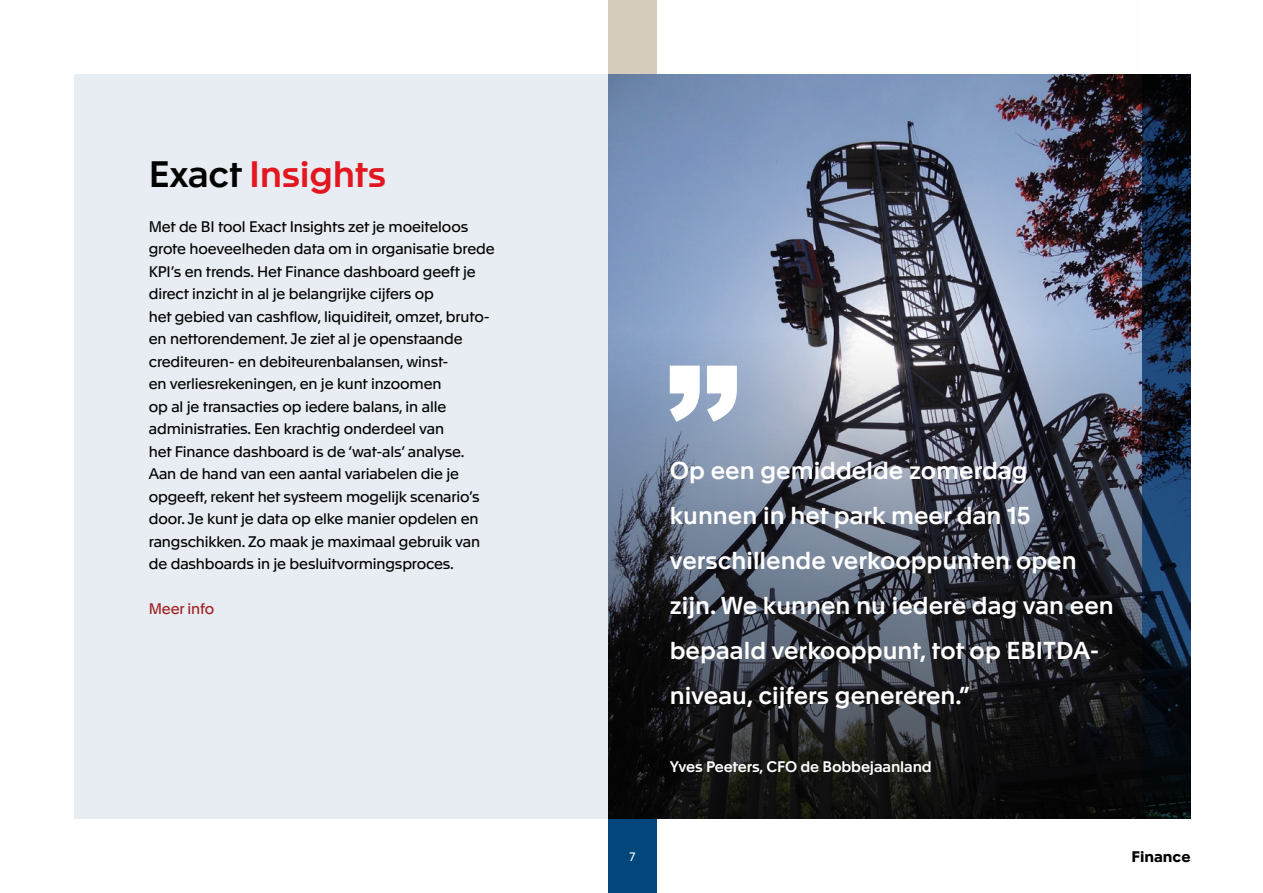
<style>
.page{position:relative;width:1263px;height:893px;background:#fff}
.page>*{position:absolute;margin:0;border:0;box-sizing:border-box;transform-origin:0 0}
.t1{font:500 36px "Apax";letter-spacing:-.01em;color:#e2171f}
.t2{font:500 24px/45px "Apax";color:#fff}
.t3{font:15px/22.5px "Apax";letter-spacing:-.01em;color:#020203}
.t4{font:500 15px "Apax";letter-spacing:-.01em;color:#fff}
.t5{font:15px "Apax";letter-spacing:-.01em;color:#9d1f1f}
.t6{font:700 15px "Apax";color:#020203}
.t7{font:12px "Apax";color:#fff}
.s1{color:#020203}
</style>
<div class="page">
<div style="left:608px;top:819px;width:49px;height:74px;background:#02477b"></div>
<div style="left:74px;top:74px;width:1117px;height:745px;background:#e7edf2"></div>
<svg style="left:608px;top:0;width:534px;height:819px;background:#616877"></svg>
<svg style="left:670px;top:366px;width:30px;height:56px;background:#e1e6ee"></svg>
<svg style="left:707px;top:366px;width:30px;height:56px;background:#e4e8ef"></svg>
<svg style="left:1142px;top:74px;width:49px;height:745px;background:#102036"></svg>
<h1 class="t1" style="left:149px;top:148px;width:239px"><span class="s1">Exact</span> Insights</h1>
<p class="t3" style="left:149px;top:214px;width:347px">Met de BI tool Exact Insights zet je moeiteloos grote hoeveelheden data om in organisatie brede KPI’s en trends. Het Finance dashboard geeft je direct inzicht in al je belangrijke cijfers op<br>het gebied van cashflow, liquiditeit, omzet, bruto&shy;en nettorendement. Je ziet al je openstaande crediteuren- en debiteurenbalansen, winst-<br>en verliesrekeningen, en je kunt inzoomen<br>op al je transacties op iedere balans, in alle administraties. Een krachtig onderdeel van<br>het Finance dashboard is de ‘wat-als’ analyse.<br>Aan de hand van een aantal variabelen die je opgeeft, rekent het systeem mogelijk scenario’s door. Je kunt je data op elke manier opdelen en rangschikken. Zo maak je maximaal gebruik van de dashboards in je besluitvormingsproces.</p>
<p class="t5" style="left:149px;top:598px;width:67px">Meer info</p>
<p class="t7" style="left:630px;top:848px;width:7px">7</p>
<h2 class="t2" style="left:670px;top:447px;width:446px">Op een gemiddelde zomerdag kunnen in het park meer dan 15 verschillende verkooppunten open zijn. We kunnen nu iedere dag van een bepaald verkooppunt, tot op EBITDA&shy;niveau, cijfers genereren.”</h2>
<p class="t4" style="left:670px;top:756px;width:264px">Yves Peeters, CFO de Bobbejaanland</p>
<p class="t6" style="left:1131px;top:846px;width:61px">Finance</p>
</div>
